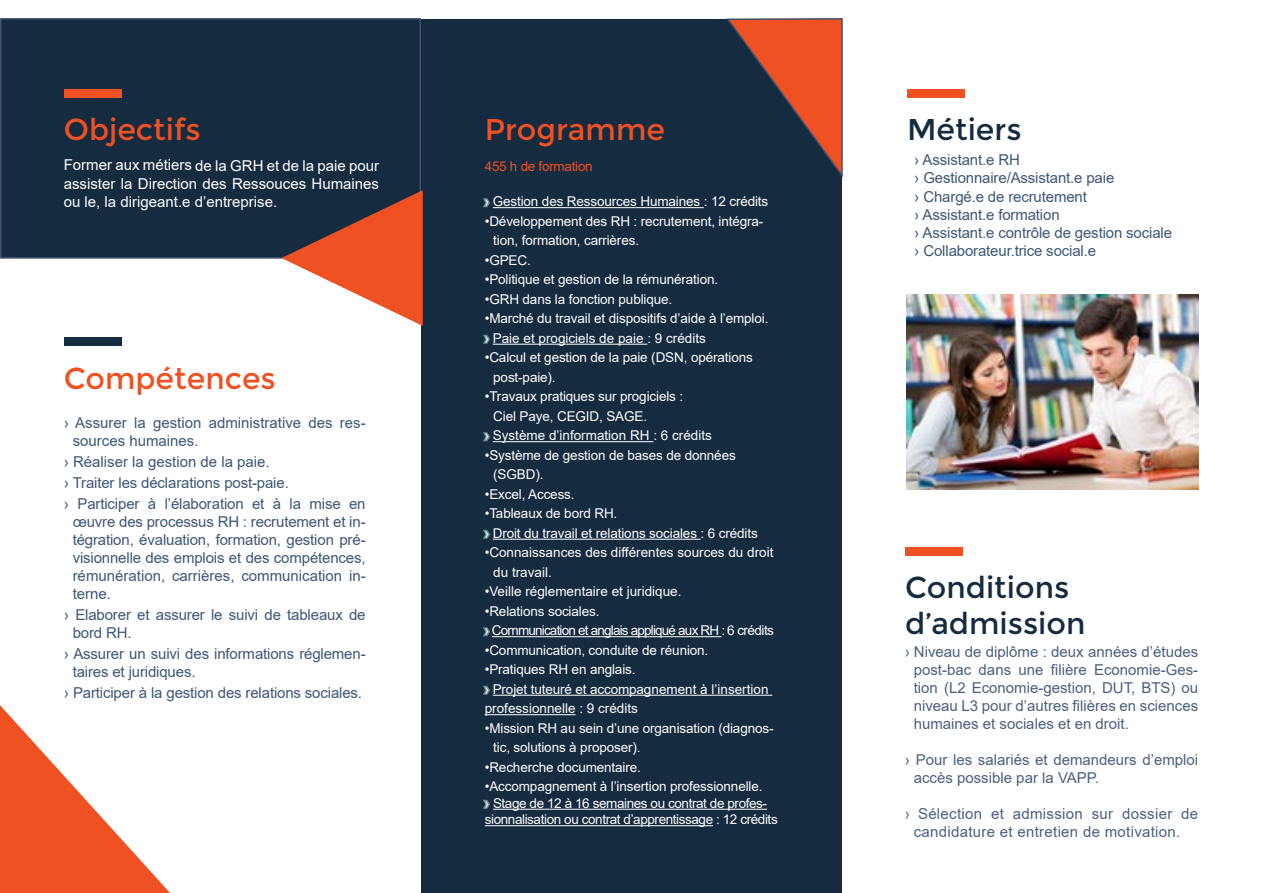
<style>
.page{position:relative;width:1263px;height:893px;background:#fff}
.page>*{position:absolute;margin:0;border:0;box-sizing:border-box;transform-origin:0 0}
.t1{font:30px "Montserrat";color:#ef5122}
.t2{font:30px/35.4px "Montserrat";color:#152b40}
.t3{font:15px/18px "Arial";letter-spacing:-.01em;color:#3d5776}
.t4{font:15px/18px "Arial";color:#4a607d;text-align:justify}
.t5{font:15px/18px "Arial";color:#fff;text-align:justify}
.t6{font:15px/18px "Arial";letter-spacing:.02em;color:#4a607d}
.t7{font:13.5px/19.5px "Arial";letter-spacing:-.01em;color:#fff}
.t8{font:13.5px/16.5px "Arial";letter-spacing:-.03em;color:#fff}
.t9{font:13.5px/19.5px "Arial";letter-spacing:-.06em;color:#fff}
.t10{font:13.5px "Arial";letter-spacing:-.02em;color:#ef5122}
.s1{color:#6b8e90}
</style>
<div class="page">
<div style="left:0;top:18px;width:421px;height:241px;background:#152b40"></div>
<div style="left:421px;top:19px;width:421px;height:874px;background:#152b40"></div>
<div style="left:64px;top:89px;width:57px;height:9px;background:#ef5122"></div>
<div style="left:64px;top:337px;width:57px;height:9px;background:#152b40"></div>
<hr style="left:493px;top:207px;width:211px;height:1px;background:#fff">
<hr style="left:493px;top:344px;width:154px;height:1px;background:#fff">
<hr style="left:493px;top:441px;width:160px;height:1px;background:#fff">
<hr style="left:493px;top:539px;width:208px;height:1px;background:#fff">
<hr style="left:492px;top:636px;width:229px;height:1px;background:#fff">
<hr style="left:493px;top:695px;width:279px;height:1px;background:#fff">
<hr style="left:485px;top:714px;width:91px;height:1px;background:#fff">
<hr style="left:493px;top:809px;width:274px;height:1px;background:#fff">
<hr style="left:485px;top:825px;width:228px;height:1px;background:#fff">
<div style="left:905px;top:547px;width:58px;height:9px;background:#ef5122"></div>
<div style="left:907px;top:89px;width:58px;height:9px;background:#ef5122"></div>
<svg style="left:726px;top:18px;width:117px;height:160px"></svg>
<svg style="left:0;top:705px;width:170px;height:188px"></svg>
<svg style="left:281px;top:190px;width:142px;height:136px"></svg>
<img style="left:906px;top:294px;width:292px;height:195px">
<h1 class="t1" style="left:64px;top:112px;width:138px">Objectifs</h1>
<h1 class="t1" style="left:485px;top:112px;width:182px">Programme</h1>
<p class="t5" style="left:64px;top:157px;width:317px">Former aux métiers de la GRH et de la paie pour assister la Direction des Ressouces Humaines ou le, la dirigeant.e d’entreprise.</p>
<h1 class="t1" style="left:64px;top:361px;width:213px">Compétences</h1>
<p class="t3" style="left:73px;top:413px;width:295px;text-indent:-9px">› Assurer la gestion administrative des res&shy;sources humaines.</p>
<p class="t3" style="left:64px;top:451px;width:303px;line-height:21px">› Réaliser la gestion de la paie.<br>› Traiter les déclarations post-paie.<br>› Participer à l’élaboration et à la mise en</p>
<p class="t3" style="left:73px;top:512px;width:295px;text-align:justify">œuvre des processus RH : recrutement et in&shy;tégration, évaluation, formation, gestion pré&shy;visionnelle des emplois et des compétences, rémunération, carrières, communication in&shy;terne.</p>
<p class="t3" style="left:73px;top:605px;width:294px;text-indent:-9px">› Elaborer et assurer le suivi de tableaux de bord RH.</p>
<p class="t3" style="left:73px;top:644px;width:294px;text-indent:-9px">› Assurer un suivi des informations réglemen&shy;taires et juridiques.</p>
<p class="t3" style="left:64px;top:683px;width:299px">› Participer à la gestion des relations sociales.</p>
<p class="t10" style="left:485px;top:156px;width:109px">455 h de formation</p>
<p class="t7" style="left:485px;top:192px;width:285px"><span class="s1">›</span> Gestion des Ressources Humaines : 12 crédits</p>
<p class="t7" style="left:493px;top:211px;width:272px;text-indent:-9px">•Développement des RH : recrutement, intégra&shy;tion, formation, carrières.</p>
<p class="t7" style="left:485px;top:250px;width:48px">•GPEC.</p>
<p class="t7" style="left:485px;top:270px;width:235px">•Politique et gestion de la rémunération.</p>
<p class="t7" style="left:485px;top:289px;width:189px">•GRH dans la fonction publique.</p>
<p class="t7" style="left:485px;top:309px;width:285px">•Marché du travail et dispositifs d’aide à l’emploi. <span class="s1">›</span> Paie et progiciels de paie : 9 crédits</p>
<p class="t7" style="left:493px;top:348px;width:261px;text-indent:-9px">•Calcul et gestion de la paie (DSN, opérations post-paie).</p>
<p class="t7" style="left:485px;top:387px;width:200px">•Travaux pratiques sur progiciels :</p>
<p class="t7" style="left:493px;top:406px;width:155px">Ciel Paye, CEGID, SAGE.</p>
<p class="t7" style="left:485px;top:426px;width:229px"><span class="s1">›</span> Système d’information RH : 6 crédits</p>
<p class="t7" style="left:493px;top:445px;width:244px;text-indent:-9px">•Système de gestion de bases de données (SGBD).</p>
<p class="t7" style="left:485px;top:484px;width:91px">•Excel, Access.</p>
<p class="t7" style="left:485px;top:504px;width:274px">•Tableaux de bord RH.<br><span class="s1">›</span> Droit du travail et relations sociales : 6 crédits</p>
<p class="t7" style="left:493px;top:543px;width:282px;text-indent:-9px">•Connaissances des différentes sources du droit du travail.</p>
<p class="t7" style="left:485px;top:582px;width:198px">•Veille réglementaire et juridique.</p>
<p class="t9" style="left:485px;top:601px;width:291px">•Relations sociales.<br><span class="s1">›</span> Communication et anglais appliqué aux RH : 6 crédits</p>
<p class="t7" style="left:485px;top:640px;width:225px">•Communication, conduite de réunion.</p>
<p class="t7" style="left:485px;top:660px;width:285px">•Pratiques RH en anglais.<br><span class="s1">›</span> Projet tuteuré et accompagnement à l’insertion professionnelle : 9 crédits</p>
<p class="t7" style="left:493px;top:718px;width:282px;text-indent:-9px">•Mission RH au sein d’une organisation (diagnos&shy;tic, solutions à proposer).</p>
<p class="t7" style="left:485px;top:757px;width:158px">•Recherche documentaire.</p>
<p class="t8" style="left:485px;top:778px;width:294px">•Accompagnement à l’insertion professionnelle.<br><span class="s1">›</span> Stage de 12 à 16 semaines ou contrat de profes&shy;sionnalisation ou contrat d’apprentissage : 12 crédits</p>
<h1 class="t2" style="left:907px;top:112px;width:116px">Métiers</h1>
<p class="t3" style="left:914px;top:151px;width:259px">› Assistant.e RH<br>› Gestionnaire/Assistant.e paie<br>› Chargé.e de recrutement<br>› Assistant.e formation<br>› Assistant.e contrôle de gestion sociale › Collaborateur.trice social.e</p>
<h1 class="t2" style="left:905px;top:570px;width:182px">Conditions d’admission</h1>
<p class="t4" style="left:914px;top:643px;width:286px;text-indent:-9px">› Niveau de diplôme : deux années d’études post-bac dans une filière Economie-Ges&shy;tion (L2 Economie-gestion, DUT, BTS) ou niveau L3 pour d’autres filières en sciences humaines et sociales et en droit.</p>
<p class="t4" style="left:914px;top:751px;width:286px;text-indent:-9px">› Pour les salariés et demandeurs d’emploi accès possible par la VAPP.</p>
<p class="t6" style="left:914px;top:805px;width:286px;text-indent:-9px">› Sélection et admission sur dossier de candidature et entretien de motivation.</p>
</div>
